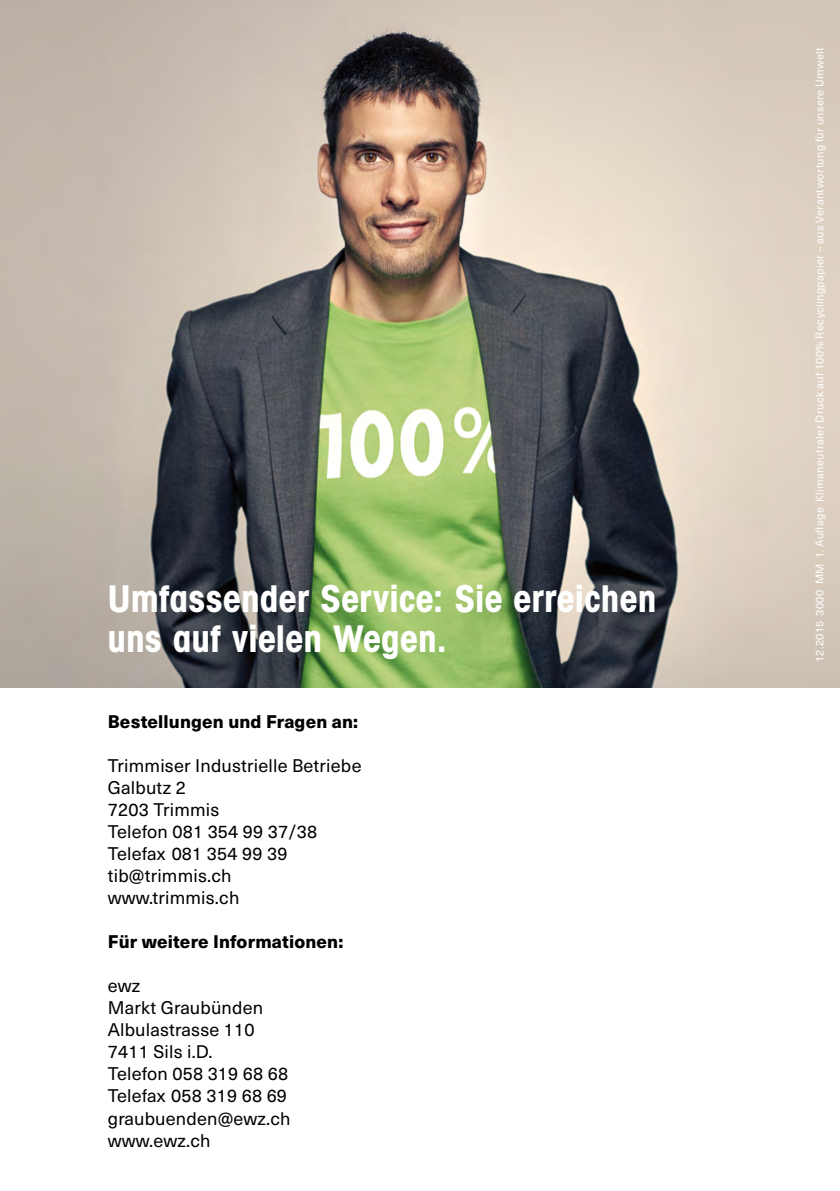
<style>
.page{position:relative;width:840px;height:1191px;background:#fff}
.page>*{position:absolute;margin:0;border:0;box-sizing:border-box;transform-origin:0 0}
.t1{font:700 condensed 40px "Avant Gard EF";letter-spacing:.015em;color:#fff}
.Copy{font:18px "Neue Haas Unica Pro";letter-spacing:.01em;color:#000}
.Copy-2{font:800 18px "Neue Haas Unica Pro";letter-spacing:.01em;color:#000}
.t2{font:11px "Neue Haas Unica Pro";letter-spacing:.03em;color:#fff}
</style>
<div class="page">
<img style="left:0;top:0;width:839px;height:687px">
<p class="t1" style="left:108px;top:574px;width:549px">Umfassender Service: Sie erreichen</p>
<p class="t1" style="left:108px;top:614px;width:340px">uns auf vielen Wegen.</p>
<p class="Copy-2" style="left:108px;top:710px;width:252px">Bestellungen und Fragen an:</p>
<p class="Copy" style="left:108px;top:755px;width:255px">Trimmiser Industrielle Betriebe</p>
<p class="Copy" style="left:108px;top:777px;width:80px">Galbutz 2</p>
<p class="Copy" style="left:108px;top:799px;width:113px">7203 Trimmis</p>
<p class="Copy" style="left:108px;top:821px;width:211px">Telefon 081 354 99 37/38</p>
<p class="Copy" style="left:108px;top:843px;width:181px">Telefax 081 354 99 39</p>
<p class="Copy" style="left:108px;top:865px;width:125px">tib@trimmis.ch</p>
<p class="Copy" style="left:108px;top:887px;width:133px">www.trimmis.ch</p>
<p class="Copy-2" style="left:108px;top:930px;width:237px">Für weitere Informationen:</p>
<p class="Copy" style="left:108px;top:975px;width:34px">ewz</p>
<p class="Copy" style="left:108px;top:997px;width:157px">Markt Graubünden</p>
<p class="Copy" style="left:108px;top:1019px;width:148px">Albulastrasse 110</p>
<p class="Copy" style="left:108px;top:1041px;width:106px">7411 Sils i.D.</p>
<p class="Copy" style="left:108px;top:1063px;width:182px">Telefon 058 319 68 68</p>
<p class="Copy" style="left:108px;top:1085px;width:181px">Telefax 058 319 68 69</p>
<p class="Copy" style="left:108px;top:1107px;width:184px">graubuenden@ewz.ch</p>
<p class="Copy" style="left:108px;top:1129px;width:104px">www.ewz.ch</p>
<p class="t2" style="left:812px;top:661px;width:616px;rotate:-90deg">12.2015 3000 MM 1. Auflage Klimaneutraler Druck auf 100% Recyclingpapier – aus Verantwortung für unsere Umwelt</p>
</div>
